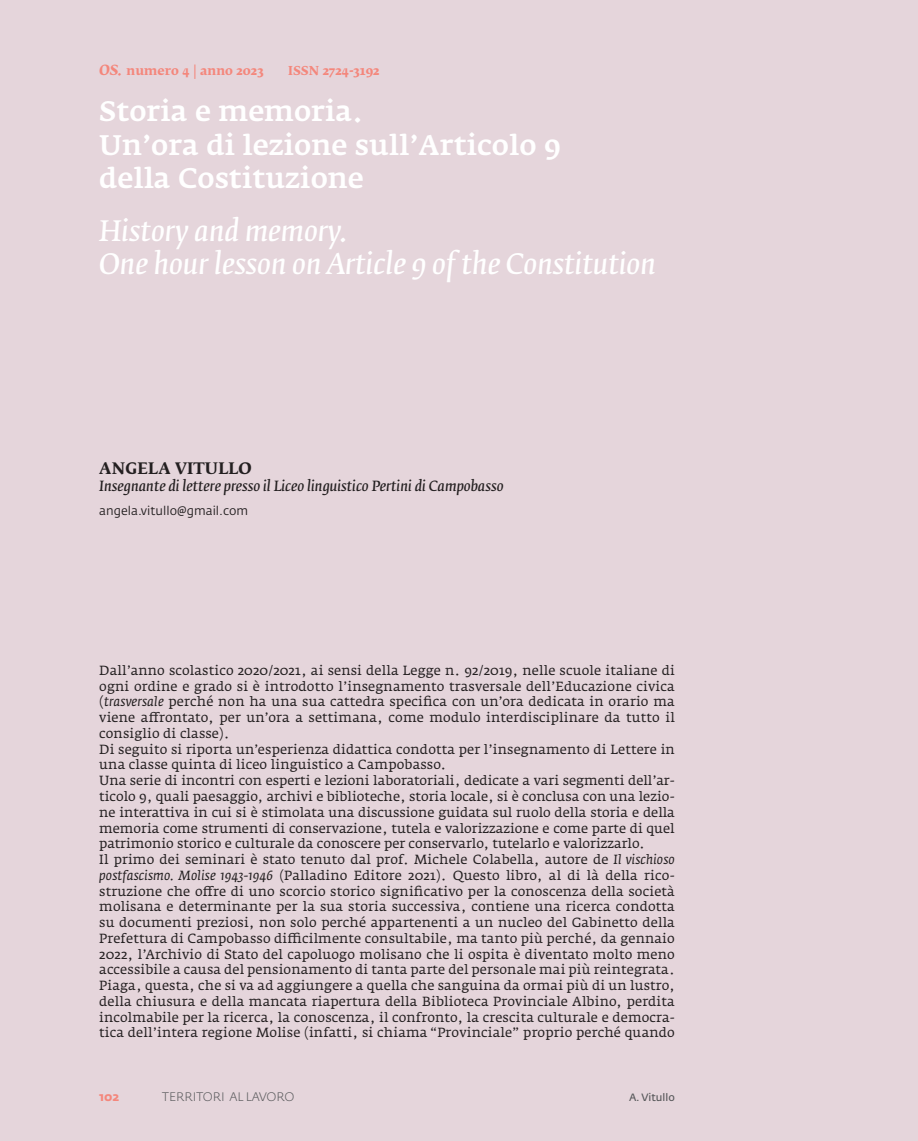
<style>
.page{position:relative;width:918px;height:1141px;background:#e5d5db}
.page>*{position:absolute;margin:0;border:0;box-sizing:border-box;transform-origin:0 0}
.t1{font:500 28px/33.6px "Fedra Serif A Pro";color:#fff}
.t2{font:italic 28px/33.6px "Fedra Serif B Pro";color:#fff}
.t3{font:700 15.75px "Fedra Serif B Pro";letter-spacing:.01em;color:#231f20}
.t4{font:italic 14px "Fedra Serif B Pro";color:#231f20}
.t5{font:13.12px/15.8px "Fedra Serif A Pro";letter-spacing:.01em;color:#231f20}
.t6{font:700 12.25px "Fedra Serif B Pro";color:#f4877c}
.t7{font:12.25px "Fedra Sans Std";color:#231f20}
.t8{font:300 12.25px "Fedra Sans Std";color:#57585a}
.t9{font:700 12.25px "Fedra Sans Std";color:#f4877c}
.t10{font:10.5px "Fedra Sans Std";color:#57585a}
.s1{font-style:italic;font-size:14px}
.s2{font-style:italic}
</style>
<div class="page">
<p class="t6" style="left:99px;top:63px;width:166px"><span class="s1">OS.</span> numero 4 | anno 2023</p>
<p class="t6" style="left:288px;top:63px;width:93px">ISSN 2724-3192</p>
<h1 class="t1" style="left:99px;top:94px;width:463px">Storia e memoria.<br>Un’ora di lezione sull’Articolo 9 della Costituzione</h1>
<h1 class="t2" style="left:99px;top:214px;width:558px">History and memory.<br>One hour lesson on Article 9 of the Constitution</h1>
<p class="t3" style="left:99px;top:459px;width:154px">ANGELA VITULLO</p>
<p class="t4" style="left:99px;top:478px;width:406px">Insegnante di lettere presso il Liceo linguistico Pertini di Campobasso</p>
<p class="t7" style="left:99px;top:504px;width:150px">angela.vitullo@gmail.com</p>
<p class="t5" style="left:99px;top:662px;width:577px">Dall’anno scolastico 2020/2021, ai sensi della Legge n. 92/2019, nelle scuole italiane di ogni ordine e grado si è introdotto l’insegnamento trasversale dell’Educazione civica (<span class="s2">trasversale</span> perché non ha una sua cattedra specifica con un’ora dedicata in orario ma viene affrontato, per un’ora a settimana, come modulo interdisciplinare da tutto il consiglio di classe).<br>Di seguito si riporta un’esperienza didattica condotta per l’insegnamento di Lettere in una classe quinta di liceo linguistico a Campobasso.<br>Una serie di incontri con esperti e lezioni laboratoriali, dedicate a vari segmenti dell’ar&shy;ticolo 9, quali paesaggio, archivi e biblioteche, storia locale, si è conclusa con una lezio&shy;ne interattiva in cui si è stimolata una discussione guidata sul ruolo della storia e della memoria come strumenti di conservazione, tutela e valorizzazione e come parte di quel patrimonio storico e culturale da conoscere per conservarlo, tutelarlo e valorizzarlo.<br>Il primo dei seminari è stato tenuto dal prof. Michele Colabella, autore de <span class="s2">Il vischioso postfascismo. Molise 1943-1946</span> (Palladino Editore 2021). Questo libro, al di là della rico&shy;struzione che offre di uno scorcio storico significativo per la conoscenza della società molisana e determinante per la sua storia successiva, contiene una ricerca condotta su documenti preziosi, non solo perché appartenenti a un nucleo del Gabinetto della Prefettura di Campobasso difficilmente consultabile, ma tanto più perché, da gennaio 2022, l’Archivio di Stato del capoluogo molisano che li ospita è diventato molto meno accessibile a causa del pensionamento di tanta parte del personale mai più reintegrata.<br>Piaga, questa, che si va ad aggiungere a quella che sanguina da ormai più di un lustro, della chiusura e della mancata riapertura della Biblioteca Provinciale Albino, perdita incolmabile per la ricerca, la conoscenza, il confronto, la crescita culturale e democra&shy;tica dell’intera regione Molise (infatti, si chiama “Provinciale” proprio perché quando</p>
<p class="t9" style="left:99px;top:1089px;width:22px">102</p>
<p class="t8" style="left:162px;top:1089px;width:134px">TERRITORI AL LAVORO</p>
<p class="t10" style="left:629px;top:1091px;width:47px">A. Vitullo</p>
</div>
